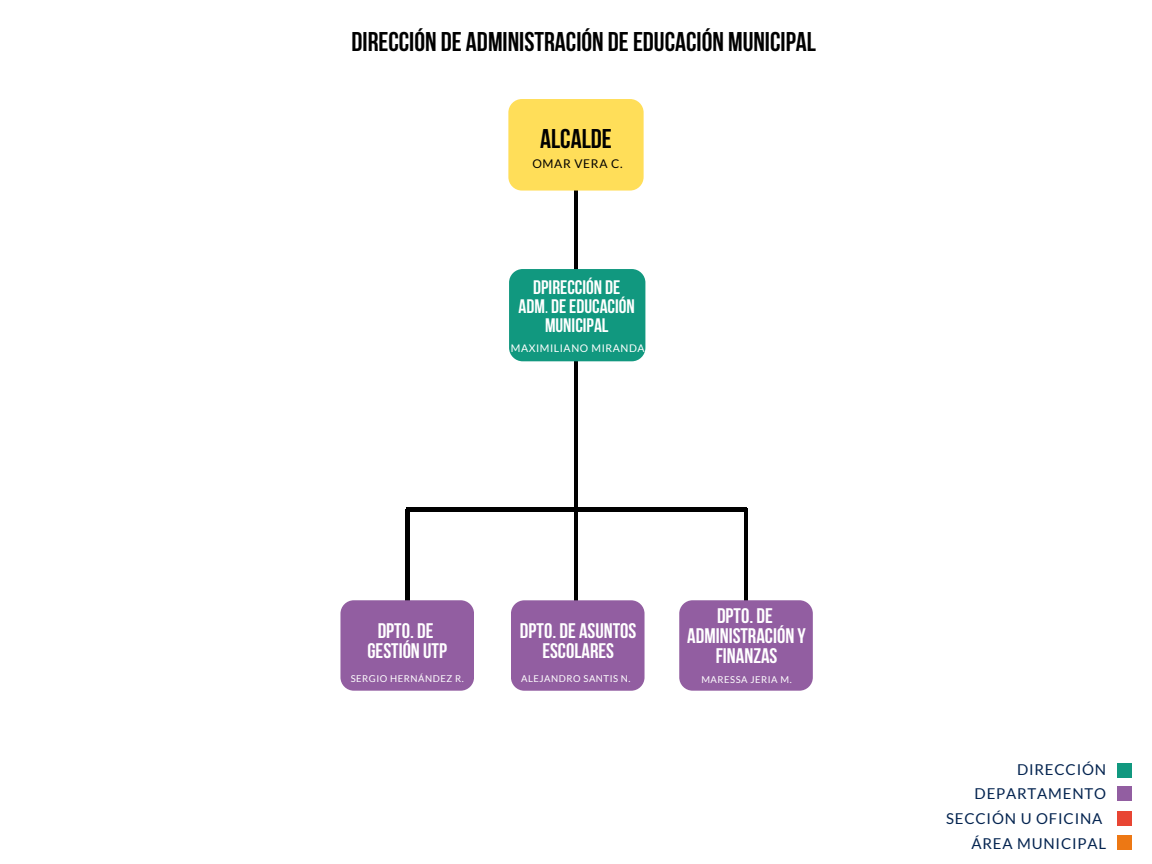
<style>
.page{position:relative;width:1152px;height:864px;background:#fff}
.page>*{position:absolute;margin:0;border:0;box-sizing:border-box;transform-origin:0 0}
.t1{font:700 27px "Bebas Neue";color:#000}
.t2{font:700 21px/20.2px "Bebas Neue";color:#fff;text-align:center}
.t3{font:700 19.5px/19.2px "Bebas Neue";color:#fff;text-align:center}
.t4{font:15px/24.8px "Lato";letter-spacing:.055em;color:#042450;text-align:right}
.t5{font:12px "Lato";letter-spacing:.055em;color:#000}
.t6{font:10.5px "Lato";letter-spacing:.055em;color:#fff}
.t7{font:9.45px "Lato";letter-spacing:.055em;color:#fff}
.s1{font-weight:400}
</style>
<div class="page">
<hr style="left:575px;top:183px;width:3px;height:422px;background:#000">
<hr style="left:406px;top:509px;width:3px;height:99px;background:#000">
<div style="left:340px;top:600px;width:134px;height:91px;background:#925ea1;border-radius:13px"></div>
<div style="left:509px;top:269px;width:136px;height:92px;background:#11987f;border-radius:14px"></div>
<div style="left:508px;top:99px;width:136px;height:92px;background:#ffde59;border-radius:14px"></div>
<div style="left:511px;top:600px;width:133px;height:91px;background:#925ea1;border-radius:13px"></div>
<hr style="left:745px;top:508px;width:3px;height:99px;background:#000">
<hr style="left:406px;top:508px;width:341px;height:3px;background:#000">
<div style="left:679px;top:600px;width:134px;height:91px;background:#925ea1;border-radius:13px"></div>
<div style="left:1117px;top:786px;width:15px;height:15px;background:#925ea1"></div>
<div style="left:1117px;top:835px;width:15px;height:15px;background:#ed7814"></div>
<div style="left:1117px;top:811px;width:15px;height:15px;background:#e84533"></div>
<div style="left:1117px;top:763px;width:15px;height:14px;background:#11987f"></div>
<p class="t1" style="left:352px;top:30px;width:466px">DIRECCIÓN DE ADMINISTRACIÓN DEEDUCACIÓN MUNICIPAL</p>
<h2 class="t1" style="left:540px;top:128px;width:73px">ALCALDE</h2>
<h4 class="t5" style="left:532px;top:157px;width:92px">OMAR VERA C.</h4>
<h5 class="t3" style="left:519px;top:279px;width:118px">DPIRECCIÓN DE<br>ADM<span class="s1">.</span> DEEDUCACIÓN<br>MUNICIPAL</h5>
<h3 class="t6" style="left:511px;top:342px;width:135px">MAXIMILIANO MIRANDA</h3>
<p class="t2" style="left:367px;top:622px;width:81px">DPTO. DE<br>GESTIÓN UTP</p>
<h3 class="t2" style="left:520px;top:622px;width:118px">DPTO. DE ASUNTOS<br>ESCOLARES</h3>
<p class="t7" style="left:351px;top:673px;width:114px">SERGIO HERNÁNDEZ R.</p>
<h3 class="t7" style="left:521px;top:673px;width:111px">ALEJANDRO SANTIS N.</h3>
<p class="t2" style="left:687px;top:607px;width:120px">DPTO. DE<br>ADMINISTRACIÓN Y<br>FINANZAS</p>
<h1 class="t7" style="left:701px;top:674px;width:92px">MARESSA JERIA M.</h1>
<h6 class="t4" style="left:946px;top:756px;width:162px">DIRECCIÓN<br>DEPARTAMENTO<br>SECCIÓN U OFICINA<br>ÁREA MUNICIPAL</h6>
</div>
